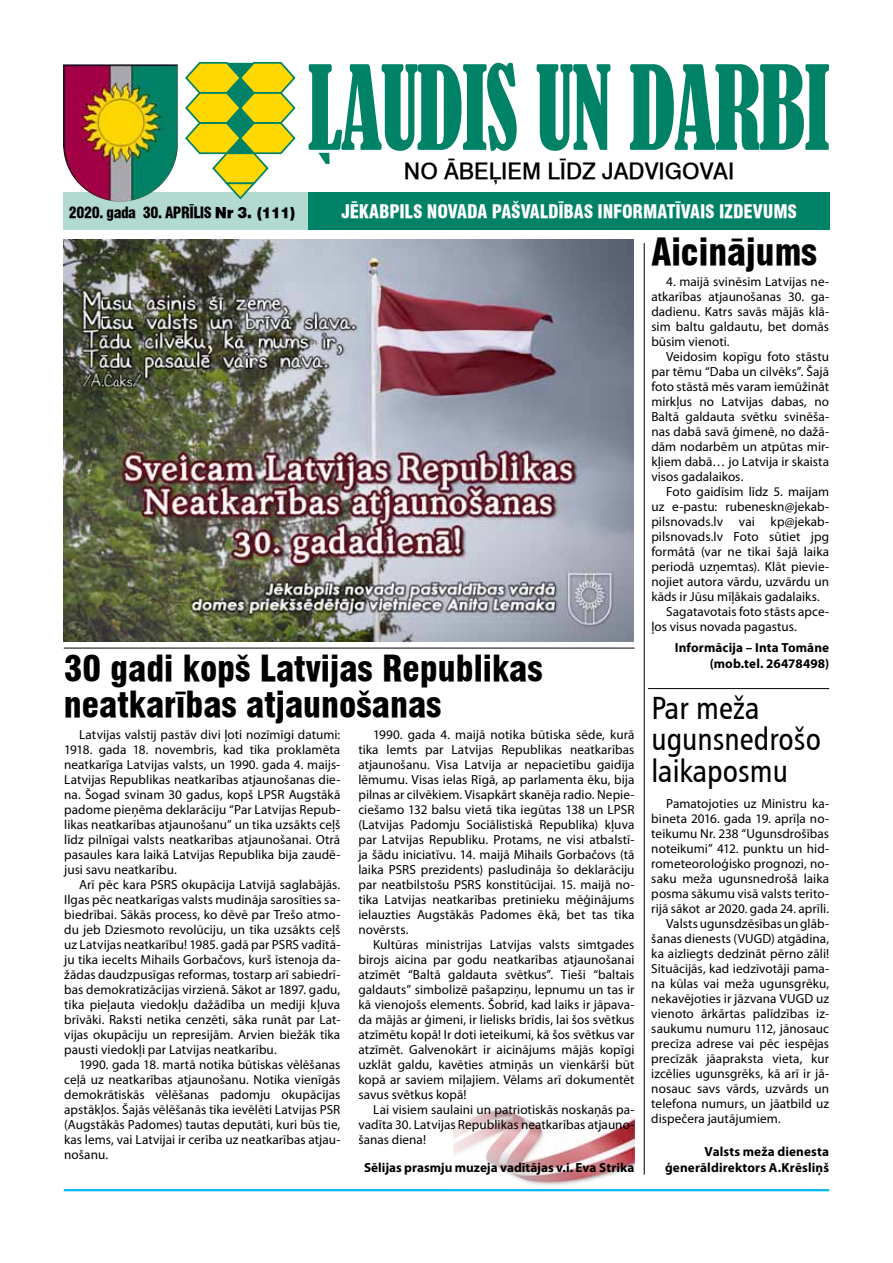
<style>
.page{position:relative;width:893px;height:1263px;background:#fff}
.page>*{position:absolute;margin:0;border:0;box-sizing:border-box;transform-origin:0 0}
.t1{font:900 condensed 36px "Swiss 721 TL";color:#000}
.t2{font:900 condensed 34.5px/36px "Swiss 721 TL";color:#000}
.t3{font:31.5px/31.5px "Humanist 777 TL Roman Condensed B";color:#000}
.t4{font:500 22.5px "Swiss 721 TL";color:#000}
.t5{font:900 condensed 18px "Swiss 721 TL";letter-spacing:-.01em;color:#fff}
.t6{font:900 condensed 15px "Swiss 721 TL";letter-spacing:-.03em;color:#000}
.t7{font:900 15px "Swiss 721 TL";color:#000}
.t8{font:13.2px/15px "Myriad Pro";letter-spacing:.005em;color:#000;text-align:justify}
.t9{font:700 13.2px/15.8px "Myriad Pro";letter-spacing:.01em;color:#000;text-align:right}
</style>
<div class="page">
<hr style="left:64px;top:1189px;width:765px;height:2px;background:#00b9f3">
<img style="left:453px;top:1106px;width:181px;height:82px">
<div style="left:65px;top:192px;width:765px;height:38px;background:#008266"></div>
<div style="left:63px;top:192px;width:245px;height:38px;background:#b3dad1"></div>
<svg style="left:309px;top:63px;width:520px;height:88px;fill:#008266"></svg>
<svg style="left:318px;top:153px;width:12px;height:11px"></svg>
<img style="left:63px;top:64px;width:115px;height:137px">
<svg style="left:185px;top:62px;width:111px;height:138px"></svg>
<img style="left:64px;top:240px;width:569px;height:401px">
<hr style="left:64px;top:648px;width:570px;height:1px;background:#000">
<hr style="left:644px;top:243px;width:1px;height:932px;background:#000">
<hr style="left:648px;top:688px;width:181px;height:1px;background:#000">
<h3 class="t4" style="left:404px;top:158px;width:332px">NO ĀBEĻIEM LĪDZ JADVIGOVAI</h3>
<p class="t6" style="left:69px;top:204px;width:104px">2020. gada 30. APRĪLIS</p>
<p class="t7" style="left:215px;top:204px;width:83px">Nr 3. (111)</p>
<h3 class="t5" style="left:341px;top:200px;width:457px">Jēkabpils novada pašvaldības informatīvais izdevums</h3>
<h2 class="t2" style="left:64px;top:650px;width:480px">30 gadi kopš Latvijas Republikas neatkarības atjaunošanas</h2>
<p class="t8" style="left:64px;top:727px;width:278px;text-indent:15px">Latvijas valstij pastāv divi ļoti nozīmīgi datumi:<br>1918. gada 18. novembris, kad tika proklamēta neatkarīga Latvijas valsts, un 1990. gada 4. maijs-Latvijas Republikas neatkarības atjaunošanas die&shy;na. Šogad svinam 30 gadus, kopš LPSR Augstākā padome pieņēma deklarāciju “Par Latvijas Repub&shy;likas neatkarības atjaunošanu” un tika uzsākts ceļš līdz pilnīgai valsts neatkarības atjaunošanai. Otrā pasaules kara laikā Latvijas Republika bija zaudē&shy;jusi savu neatkarību.</p>
<p class="t8" style="left:64px;top:877px;width:278px;text-indent:15px">Arī pēc kara PSRS okupācija Latvijā saglabājās.<br>Ilgas pēc neatkarīgas valsts mudināja sarosīties sa&shy;biedrībai. Sākās process, ko dēvē par Trešo atmo&shy;du jeb Dziesmoto revolūciju, un tika uzsākts ceļš uz Latvijas neatkarību! 1985. gadā par PSRS vadītā&shy;ju tika iecelts Mihails Gorbačovs, kurš īstenoja da&shy;žādas daudzpusīgas reformas, tostarp arī sabiedrī&shy;bas demokratizācijas virzienā. Sākot ar 1897. gadu, tika pieļauta viedokļu dažādība un mediji kļuva brīvāki. Raksti netika cenzēti, sāka runāt par Lat&shy;vijas okupāciju un represijām. Arvien biežāk tika pausti viedokļi par Latvijas neatkarību.</p>
<p class="t8" style="left:64px;top:1057px;width:278px;text-indent:15px">1990. gada 18. martā notika būtiskas vēlēšanas ceļā uz neatkarības atjaunošanu. Notika vienīgās demokrātiskās vēlēšanas padomju okupācijas apstākļos. Šajās vēlēšanās tika ievēlēti Latvijas PSR (Augstākās Padomes) tautas deputāti, kuri būs tie, kas lems, vai Latvijai ir cerība uz neatkarības atjau&shy;nošanu.</p>
<p class="t8" style="left:358px;top:727px;width:278px;text-indent:15px">1990. gada 4. maijā notika būtiska sēde, kurā tika lemts par Latvijas Republikas neatkarības atjaunošanu. Visa Latvija ar nepacietību gaidīja lēmumu. Visas ielas Rīgā, ap parlamenta ēku, bija pilnas ar cilvēkiem. Visapkārt skanēja radio. Nepie&shy;ciešamo 132 balsu vietā tika iegūtas 138 un LPSR (Latvijas Padomju Sociālistiskā Republika) kļuva par Latvijas Republiku. Protams, ne visi atbalstī&shy;ja šādu iniciatīvu. 14. maijā Mihails Gorbačovs (tā laika PSRS prezidents) pasludināja šo deklarāciju par neatbilstošu PSRS konstitūcijai. 15. maijā no&shy;tika Latvijas neatkarības pretinieku mēģinājums ielauzties Augstākās Padomes ēkā, bet tas tika novērsts.</p>
<p class="t8" style="left:358px;top:937px;width:278px;text-indent:15px">Kultūras ministrijas Latvijas valsts simtgades birojs aicina par godu neatkarības atjaunošanai atzīmēt “Baltā galdauta svētkus”. Tieši “baltais galdauts” simbolizē pašapziņu, lepnumu un tas ir kā vienojošs elements. Šobrīd, kad laiks ir jāpava&shy;da mājās ar ģimeni, ir lielisks brīdis, lai šos svētkus atzīmētu kopā! Ir doti ieteikumi, kā šos svētkus var atzīmēt. Galvenokārt ir aicinājums mājās kopīgi uzklāt galdu, kavēties atmiņās un vienkārši būt kopā ar saviem mīļajiem. Vēlams arī dokumentēt savus svētkus kopā!</p>
<p class="t8" style="left:358px;top:1102px;width:278px;text-indent:15px">Lai visiem saulaini un patriotiskās noskaņās pa&shy;vadīta 30. Latvijas Republikas neatkarības atjauno&shy;šanas diena!</p>
<p class="t9" style="left:364px;top:1159px;width:272px">Sēlijas prasmju muzeja vadītājas v.i. Eva Strika</p>
<h1 class="t1" style="left:651px;top:230px;width:167px">Aicinājums</h1>
<p class="t8" style="left:651px;top:274px;width:179px;text-indent:15px">4. maijā svinēsim Latvijas ne&shy;atkarības atjaunošanas 30. ga&shy;dadienu. Katrs savās mājās klā&shy;sim baltu galdautu, bet domās būsim vienoti.</p>
<p class="t8" style="left:651px;top:349px;width:179px;text-indent:15px">Veidosim kopīgu foto stāstu par tēmu “Daba un cilvēks”. Šajā foto stāstā mēs varam iemūžināt mirkļus no Latvijas dabas, no Baltā galdauta svētku svinēša&shy;nas dabā savā ģimenē, no dažā&shy;dām nodarbēm un atpūtas mir&shy;kļiem dabā… jo Latvija ir skaista visos gadalaikos.</p>
<p class="t8" style="left:666px;top:484px;width:164px">Foto gaidīsim līdz 5. maijam</p>
<p class="t8" style="left:651px;top:499px;width:179px">uz e-pastu: rubeneskn@jekab-</p>
<p class="t8" style="left:651px;top:514px;width:179px">pilsnovads.lv vai kp@jekab-</p>
<p class="t8" style="left:651px;top:529px;width:179px">pilsnovads.lv Foto sūtiet jpg</p>
<p class="t8" style="left:651px;top:544px;width:179px">formātā (var ne tikai šajā laika</p>
<p class="t8" style="left:651px;top:559px;width:179px">periodā uzņemtas). Klāt pievie-</p>
<p class="t8" style="left:651px;top:574px;width:179px">nojiet autora vārdu, uzvārdu un</p>
<p class="t8" style="left:651px;top:589px;width:170px">kāds ir Jūsu mīļākais gadalaiks.</p>
<p class="t8" style="left:666px;top:604px;width:164px">Sagatavotais foto stāsts apce-</p>
<p class="t8" style="left:651px;top:619px;width:147px">ļos visus novada pagastus.</p>
<p class="t9" style="left:675px;top:640px;width:156px">Informācija – Inta Tomāne (mob.tel. 26478498)</p>
<h3 class="t3" style="left:651px;top:691px;width:171px">Par meža ugunsnedrošo laikaposmu</h3>
<p class="t8" style="left:666px;top:796px;width:164px">Pamatojoties uz Ministru ka-</p>
<p class="t8" style="left:651px;top:811px;width:179px">bineta 2016. gada 19. aprīļa no-</p>
<p class="t8" style="left:651px;top:826px;width:179px">teikumu Nr. 238 “Ugunsdrošības</p>
<p class="t8" style="left:651px;top:841px;width:179px">noteikumi” 412. punktu un hid-</p>
<p class="t8" style="left:651px;top:856px;width:179px">rometeoroloģisko prognozi, no-</p>
<p class="t8" style="left:651px;top:871px;width:179px">saku meža ugunsnedrošā laika</p>
<p class="t8" style="left:651px;top:886px;width:179px">posma sākumu visā valsts terito-</p>
<p class="t8" style="left:651px;top:901px;width:179px">rijā sākot ar 2020. gada 24. aprīli.</p>
<p class="t8" style="left:666px;top:916px;width:164px">Valsts ugunsdzēsības un glāb-</p>
<p class="t8" style="left:651px;top:931px;width:179px">šanas dienests (VUGD) atgādina,</p>
<p class="t8" style="left:651px;top:946px;width:179px">ka aizliegts dedzināt pērno zāli!</p>
<p class="t8" style="left:651px;top:961px;width:179px">Situācijās, kad iedzīvotāji pama-</p>
<p class="t8" style="left:651px;top:976px;width:179px">na kūlas vai meža ugunsgrēku,</p>
<p class="t8" style="left:651px;top:991px;width:179px">nekavējoties ir jāzvana VUGD uz</p>
<p class="t8" style="left:651px;top:1006px;width:179px">vienoto ārkārtas palīdzības iz-</p>
<p class="t8" style="left:651px;top:1021px;width:179px">saukumu numuru 112, jānosauc</p>
<p class="t8" style="left:651px;top:1036px;width:179px">precīza adrese vai pēc iespējas</p>
<p class="t8" style="left:651px;top:1051px;width:179px">precīzāk jāapraksta vieta, kur</p>
<p class="t8" style="left:651px;top:1066px;width:179px">izcēlies ugunsgrēks, kā arī ir jā-</p>
<p class="t8" style="left:651px;top:1081px;width:179px">nosauc savs vārds, uzvārds un</p>
<p class="t8" style="left:651px;top:1096px;width:179px">telefona numurs, un jāatbild uz</p>
<p class="t8" style="left:651px;top:1111px;width:131px">dispečera jautājumiem.</p>
<p class="t9" style="left:665px;top:1144px;width:166px">Valsts meža dienesta ģenerāldirektors A.Krēsliņš</p>
</div>
